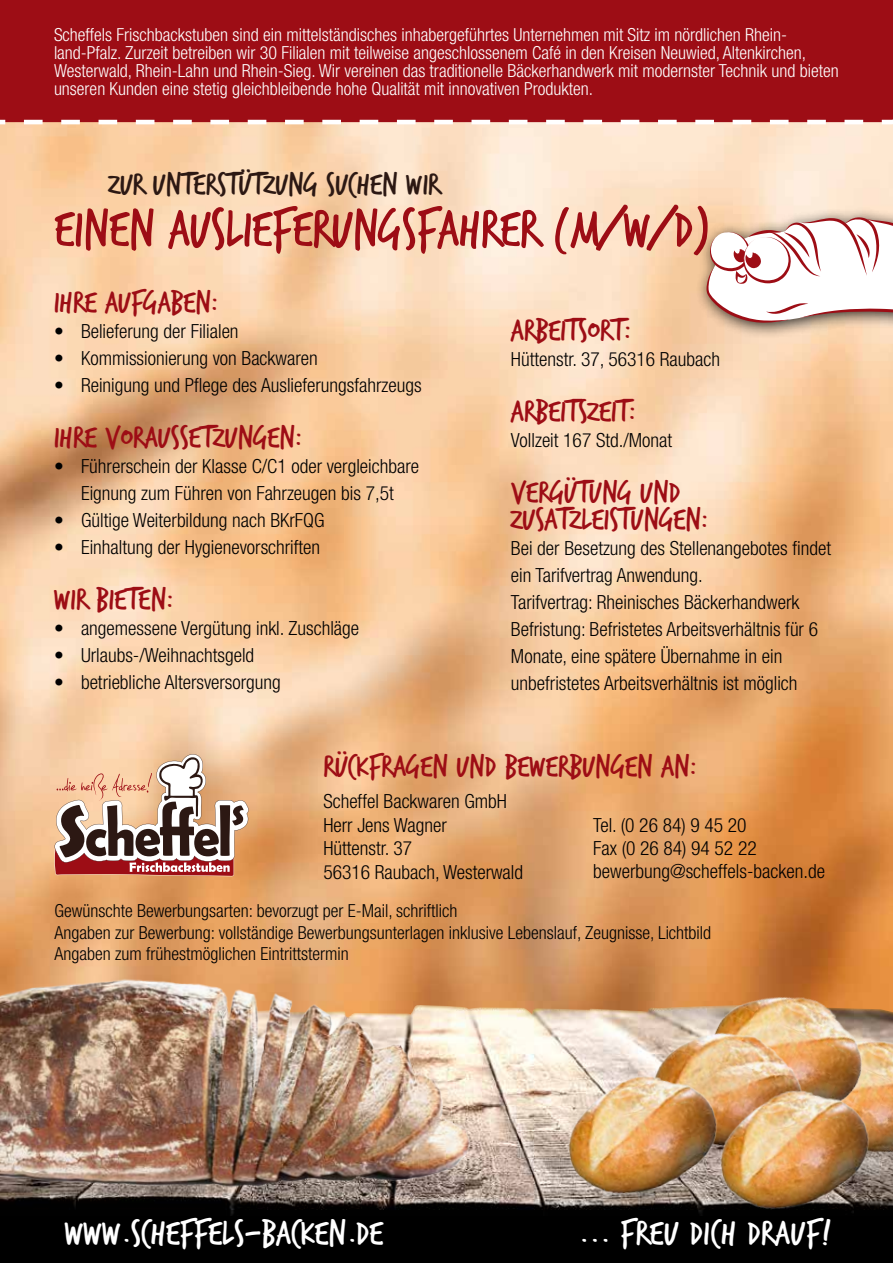
<style>
.page{position:relative;width:893px;height:1263px;background:#fff}
.page>*{position:absolute;margin:0;border:0;box-sizing:border-box;transform-origin:0 0}
.t1{font:57px "Trash Hand";color:#9d0d15;scale:.95 1}
.t2{font:37.5px "Trash Hand";color:#fff}
.t3{font:37.5px "Trash Hand";letter-spacing:.02em;color:#fff}
.t4{font:33px/27px "Trash Hand";color:#9d0d15}
.t5{font:33px "Trash Hand";color:#2c1813}
.t6{font:300 condensed 19.5px/27px "Helvetica Neue LT Std";color:#000}
.t7{font:300 condensed 18px/18px "Helvetica Neue LT Std";color:#fff}
.t8{font:300 condensed 18px/21.6px "Helvetica Neue LT Std";color:#000}
</style>
<div class="page">
<img style="left:0;top:127px;width:893px;height:878px">
<img style="left:0;top:1005px;width:612px;height:212px">
<div style="left:0;top:1217px;width:893px;height:46px;background:#000"></div>
<img style="left:0;top:962px;width:486px;height:239px">
<img style="left:667px;top:945px;width:226px;height:113px">
<img style="left:612px;top:993px;width:227px;height:65px">
<img style="left:532px;top:1043px;width:223px;height:174px">
<img style="left:684px;top:1058px;width:209px;height:159px">
<svg style="left:55px;top:754px;width:194px;height:122px"></svg>
<div style="left:696px;top:207px;width:197px;height:133px;background:#000;opacity:.8"></div>
<svg style="left:706px;top:216px;width:187px;height:107px"></svg>
<div style="left:0;top:0;width:893px;height:127px;background:#9d0d15"></div>
<p class="t7" style="left:54px;top:26px;width:786px">Scheffels Frischbackstuben sind ein mittelständisches inhabergeführtes Unternehmen mit Sitz im nördlichen Rhein&shy;land-Pfalz. Zurzeit betreiben wir 30 Filialen mit teilweise angeschlossenem Café in den Kreisen Neuwied, Altenkirchen, Westerwald, Rhein-Lahn und Rhein-Sieg. Wir vereinen das traditionelle Bäckerhandwerk mit modernster Technik und bieten unseren Kunden eine stetig gleichbleibende hohe Qualität mit innovativen Produkten.</p>
<h3 class="t5" style="left:109px;top:168px;width:333px">ZUR UNTERSTÜTZUNG SUCHEN WIR</h3>
<h1 class="t1" style="left:55px;top:201px;width:692px">EINEN AUSLIEFERUNGSFAHRER (M/W/D)</h1>
<h3 class="t4" style="left:54px;top:290px;width:165px">IHRE AUFGABEN:</h3>
<p class="t6" style="left:54px;top:317px;width:186px">• Belieferung der Filialen</p>
<p class="t6" style="left:54px;top:344px;width:265px">• Kommissionierung von Backwaren</p>
<p class="t6" style="left:54px;top:371px;width:369px">• Reinigung und Pflege des Auslieferungsfahrzeugs</p>
<h3 class="t4" style="left:54px;top:425px;width:249px">IHRE VORAUSSETZUNGEN:</h3>
<p class="t6" style="left:54px;top:452px;width:367px;text-align:center">• Führerschein der Klasse C/C1 oder vergleichbare<br>Eignung zum Führen von Fahrzeugen bis 7,5t</p>
<p class="t6" style="left:54px;top:506px;width:272px">• Gültige Weiterbildung nach BKrFQG</p>
<p class="t6" style="left:54px;top:533px;width:268px">• Einhaltung der Hygienevorschriften</p>
<h3 class="t4" style="left:54px;top:587px;width:121px">WIR BIETEN:</h3>
<p class="t6" style="left:54px;top:614px;width:307px">• angemessene Vergütung inkl. Zuschläge</p>
<p class="t6" style="left:54px;top:641px;width:202px">• Urlaubs-/Weihnachtsgeld</p>
<p class="t6" style="left:54px;top:668px;width:228px">• betriebliche Altersversorgung</p>
<h3 class="t4" style="left:511px;top:318px;width:121px">ARBEITSORT:</h3>
<p class="t6" style="left:511px;top:346px;width:211px">Hüttenstr. 37, 56316 Raubach</p>
<h3 class="t4" style="left:511px;top:399px;width:126px">ARBEITSZEIT:</h3>
<p class="t6" style="left:511px;top:427px;width:163px">Vollzeit 167 Std./Monat</p>
<h3 class="t4" style="left:511px;top:480px;width:198px">VERGÜTUNG UND<br>ZUSATZLEISTUNGEN:</h3>
<p class="t6" style="left:511px;top:535px;width:322px">Bei der Besetzung des Stellenangebotes findet ein Tarifvertrag Anwendung.<br>Tarifvertrag: Rheinisches Bäckerhandwerk Befristung: Befristetes Arbeitsverhältnis für 6<br>Monate, eine spätere Übernahme in ein unbefristetes Arbeitsverhältnis ist möglich</p>
<h3 class="t4" style="left:323px;top:754px;width:375px">RÜCKFRAGEN UND BEWERBUNGEN AN:</h3>
<p class="t6" style="left:323px;top:790px;width:201px;line-height:23.4px">Scheffel Backwaren GmbH<br>Herr Jens Wagner<br>Hüttenstr. 37<br>56316 Raubach, Westerwald</p>
<p class="t8" style="left:55px;top:900px;width:658px">Gewünschte Bewerbungsarten: bevorzugt per E-Mail, schriftlich<br>Angaben zur Bewerbung: vollständige Bewerbungsunterlagen inklusive Lebenslauf, Zeugnisse, Lichtbild<br>Angaben zum frühestmöglichen Eintrittstermin</p>
<p class="t6" style="left:593px;top:813px;width:233px;line-height:23.4px">Tel. (0 26 84) 9 45 20<br>Fax (0 26 84) 94 52 22 bewerbung@scheffels-backen.de</p>
<h2 class="t2" style="left:65px;top:1214px;width:320px">WWW.SCHEFFELS-BACKEN.DE</h2>
<h2 class="t3" style="left:579px;top:1215px;width:254px">... FREU DICH DRAUF!</h2>
</div>
